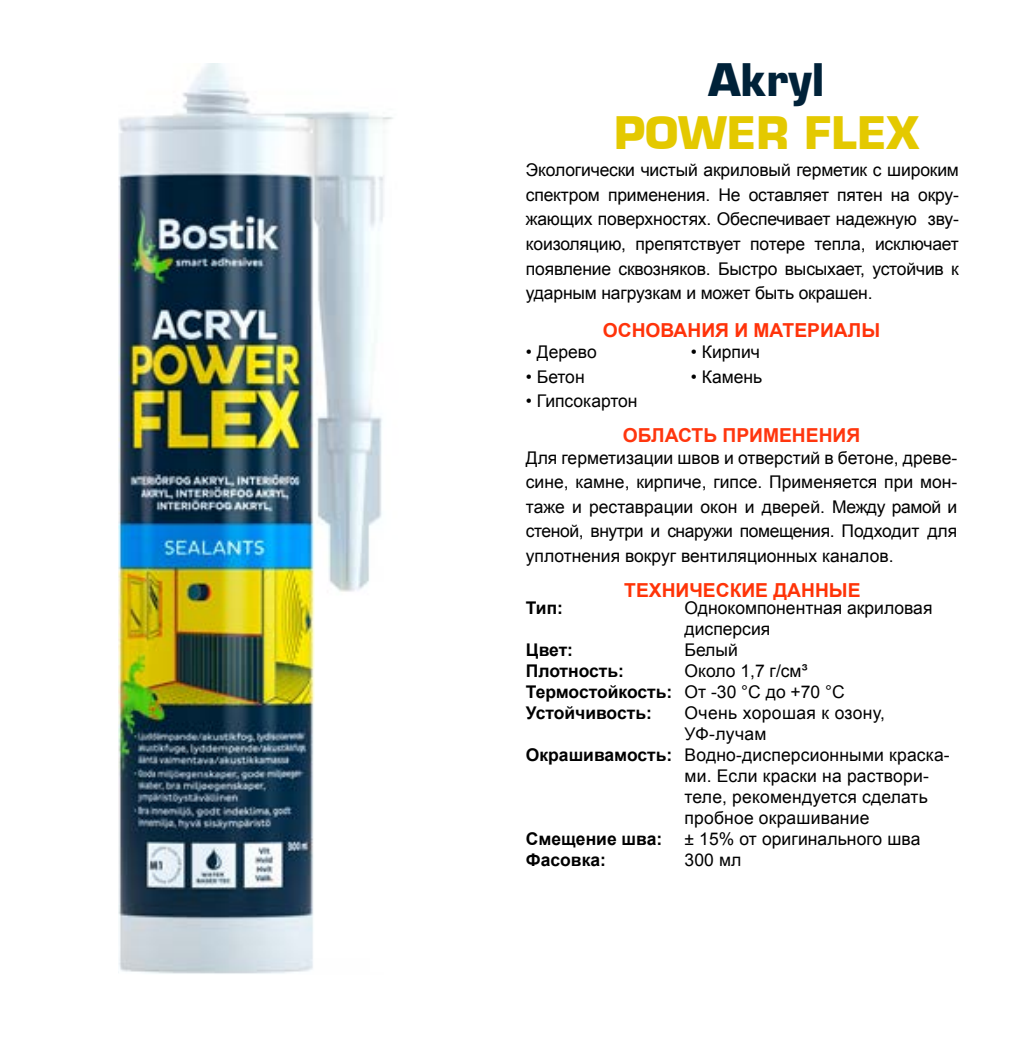
<style>
.page{position:relative;width:1022px;height:1042px;background:#fff}
.page>*{position:absolute;margin:0;border:0;box-sizing:border-box;transform-origin:0 0}
.t1{font:700 43.75px "Europe";color:#e4c900}
.t2{font:700 43.75px "Europe";color:#002239}
.t3{font:700 19.25px "Arial";color:#ff330a}
.t4{font:700 19.25px "Arial";color:#ff360e}
.t5{font:700 19.25px "Arial";color:#ff3408}
.t6{font:17.5px/21px "Arial";color:#000;text-align:justify}
.t7{font:700 17.5px/21px "Arial";color:#000}
</style>
<div class="page">
<img style="left:119px;top:63px;width:274px;height:911px">
<h1 class="t2" style="left:708px;top:54px;width:117px">Akryl</h1>
<h1 class="t1" style="left:614px;top:107px;width:306px">POWER FLEX</h1>
<p class="t6" style="left:526px;top:158px;width:435px;line-height:24.5px">Экологически чистый акриловый герметик с широким спектром применения. Не оставляет пятен на окру&shy;жающих поверхностях. Обеспечивает надежную зву&shy;коизоляцию, препятствует потере тепла, исключает появление сквозняков. Быстро высыхает, устойчив к ударным нагрузкам и может быть окрашен.</p>
<p class="t3" style="left:603px;top:317px;width:279px">ОСНОВАНИЯ И МАТЕРИАЛЫ</p>
<p class="t6" style="left:526px;top:341px;width:72px">• Дерево</p>
<p class="t6" style="left:526px;top:366px;width:60px">• Бетон</p>
<p class="t6" style="left:526px;top:390px;width:113px">• Гипсокартон</p>
<p class="t6" style="left:691px;top:341px;width:71px">• Кирпич</p>
<p class="t6" style="left:691px;top:366px;width:73px">• Камень</p>
<p class="t4" style="left:623px;top:422px;width:239px">ОБЛАСТЬ ПРИМЕНЕНИЯ</p>
<p class="t6" style="left:526px;top:445px;width:433px;line-height:24.5px">Для герметизации швов и отверстий в бетоне, древе&shy;сине, камне, кирпиче, гипсе. Применяется при мон&shy;таже и реставрации окон и дверей. Между рамой и стеной, внутри и снаружи помещения. Подходит для уплотнения вокруг вентиляционных каналов.</p>
<p class="t5" style="left:624px;top:577px;width:238px">ТЕХНИЧЕСКИЕ ДАННЫЕ</p>
<p class="t7" style="left:526px;top:598px;width:39px">Тип:</p>
<p class="t7" style="left:526px;top:640px;width:148px">Цвет:<br>Плотность:<br>Термостойкость:<br>Устойчивость:</p>
<p class="t7" style="left:526px;top:745px;width:148px">Окрашивамость:</p>
<p class="t6" style="left:685px;top:598px;width:267px;text-align:left">Однокомпонентная акриловая дисперсия<br>Белый<br>Около 1,7 г/см³<br>От -30 °С до +70 °С<br>Очень хорошая к озону,<br>УФ-лучам<br>Водно-дисперсионными краска&shy;ми. Если краски на раствори&shy;теле, рекомендуется сделать пробное окрашивание<br>± 15% от оригинального шва<br>300 мл</p>
<p class="t7" style="left:526px;top:829px;width:138px">Смещение шва:<br>Фасовка:</p>
</div>
